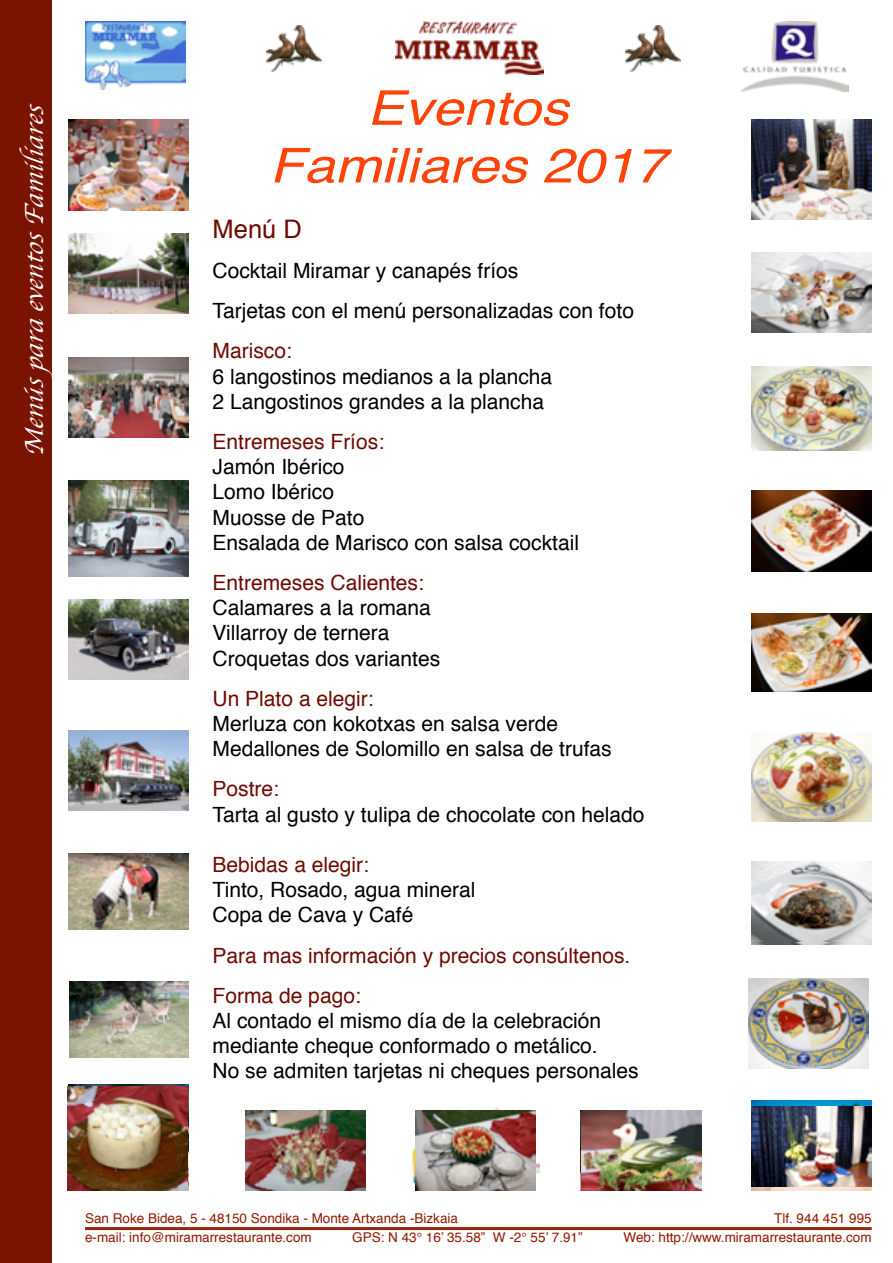
<style>
.page{position:relative;width:893px;height:1263px;background:#fff}
.page>*{position:absolute;margin:0;border:0;box-sizing:border-box;transform-origin:0 0}
.t1{font:italic 48px/57.6px "Helvetica";color:#ff4309;text-align:center;scale:1.16 1}
.t2{font:italic 27px "Apple Chancery";color:#fff}
.t3{font:25.5px "Helvetica";color:#6e0b01}
.t4{font:21px/25.2px "Helvetica";color:#000}
.t5{font:21px/40.2px "Helvetica";color:#6e0b01}
.t6{font:13.5px "Helvetica";color:#911a02}
</style>
<div class="page">
<img style="left:85px;top:21px;width:100px;height:68px">
<img style="left:741px;top:21px;width:107px;height:70px">
<img style="left:395px;top:21px;width:148px;height:53px">
<hr style="left:85px;top:1227px;width:787px;height:3px;background:#91280e">
<img style="left:266px;top:26px;width:56px;height:45px">
<img style="left:625px;top:26px;width:55px;height:45px">
<img style="left:752px;top:252px;width:120px;height:80px">
<img style="left:752px;top:490px;width:120px;height:82px">
<img style="left:752px;top:614px;width:120px;height:78px">
<img style="left:748px;top:978px;width:120px;height:91px">
<img style="left:752px;top:733px;width:120px;height:88px">
<img style="left:752px;top:941px;width:120px;height:3px">
<img style="left:751px;top:119px;width:121px;height:100px">
<img style="left:68px;top:119px;width:120px;height:91px">
<img style="left:68px;top:234px;width:120px;height:80px">
<img style="left:68px;top:357px;width:120px;height:80px">
<img style="left:68px;top:480px;width:120px;height:96px">
<img style="left:68px;top:600px;width:120px;height:80px">
<img style="left:68px;top:730px;width:120px;height:80px">
<img style="left:69px;top:981px;width:119px;height:77px">
<img style="left:581px;top:1110px;width:120px;height:81px">
<img style="left:752px;top:1101px;width:120px;height:90px">
<img style="left:412px;top:1107px;width:127px;height:84px">
<img style="left:69px;top:853px;width:119px;height:77px">
<img style="left:752px;top:1106px;width:120px;height:80px">
<img style="left:752px;top:861px;width:120px;height:80px">
<img style="left:67px;top:1086px;width:120px;height:105px">
<img style="left:246px;top:1111px;width:120px;height:80px">
<img style="left:415px;top:1111px;width:120px;height:80px">
<img style="left:582px;top:1111px;width:120px;height:80px">
<img style="left:752px;top:367px;width:120px;height:83px">
<div style="left:0;top:0;width:51px;height:1263px;background:#7b1301"></div>
<p class="t2" style="left:12px;top:457px;width:362px;rotate:-90deg">MenúsparaeventosFamiliares</p>
<h1 class="t1" style="left:270px;top:80px;width:343px">Eventos<br>Familiares 2017</h1>
<p class="t3" style="left:213px;top:209px;width:91px">Menú D</p>
<p class="t4" style="left:213px;top:251px;width:423px;line-height:40.2px">Cocktail Miramar y canapés fríos<br>Tarjetas con el menú personalizadas con foto</p>
<p class="t5" style="left:213px;top:331px;width:81px">Marisco:</p>
<p class="t4" style="left:213px;top:364px;width:341px">6 langostinos medianos a la plancha<br>2 Langostinos grandes a la plancha</p>
<p class="t5" style="left:213px;top:422px;width:173px">Entremeses Fríos:</p>
<p class="t4" style="left:213px;top:455px;width:368px">Jamón Ibérico<br>Lomo Ibérico<br>Muosse de Pato<br>Ensalada de Marisco con salsa cocktail</p>
<p class="t5" style="left:213px;top:563px;width:213px">Entremeses Calientes:</p>
<p class="t4" style="left:213px;top:596px;width:229px">Calamares a la romana<br>Villarroy de ternera<br>Croquetas dos variantes</p>
<p class="t5" style="left:213px;top:679px;width:163px">Un Plato a elegir:</p>
<p class="t4" style="left:213px;top:712px;width:401px">Merluza con kokotxas en salsa verde<br>Medallones de Solomillo en salsa de trufas</p>
<p class="t5" style="left:213px;top:769px;width:68px">Postre:</p>
<p class="t4" style="left:213px;top:802px;width:433px">Tarta al gusto y tulipa de chocolate con helado</p>
<p class="t5" style="left:213px;top:845px;width:158px">Bebidas a elegir:</p>
<p class="t4" style="left:213px;top:878px;width:265px">Tinto, Rosado, agua mineral<br>Copa de Cava y Café</p>
<p class="t5" style="left:213px;top:936px;width:419px">Para mas información y precios consúltenos.<br>Forma de pago:</p>
<p class="t4" style="left:213px;top:1009px;width:428px">Al contado el mismo día de la celebración mediante cheque conformado o metálico.<br>No se admiten tarjetas ni cheques personales</p>
<p class="t6" style="left:85px;top:1208px;width:374px">San Roke Bidea, 5 - 48150 Sondika - Monte Artxanda -Bizkaia</p>
<p class="t6" style="left:774px;top:1208px;width:99px">Tlf. 944 451 995</p>
<p class="t6" style="left:85px;top:1226px;width:228px">e-mail: info@miramarrestaurante.com</p>
<p class="t6" style="left:352px;top:1226px;width:232px">GPS: N 43° 16’ 35.58” W -2° 55’ 7.91”</p>
<p class="t6" style="left:624px;top:1226px;width:250px">Web: http://www.miramarrestaurante.com</p>
</div>
